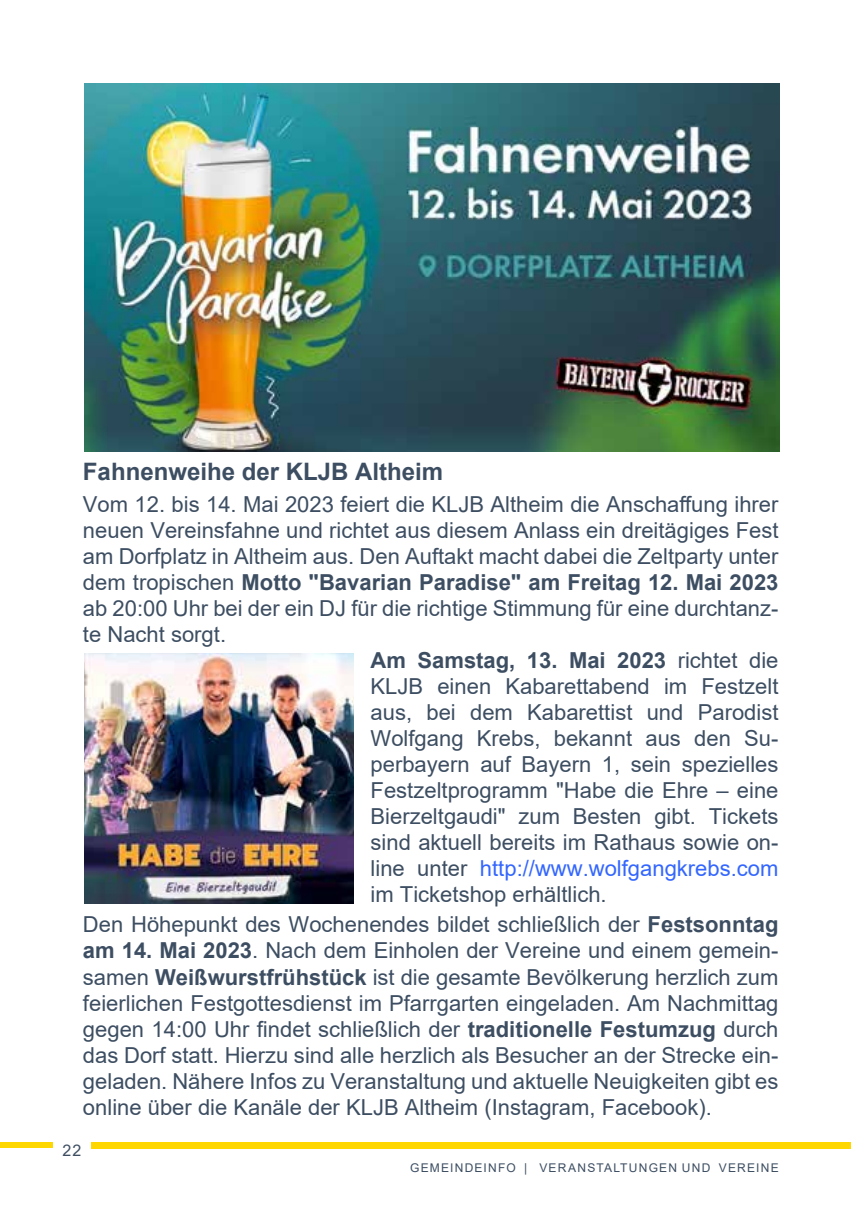
<style>
.page{position:relative;width:851px;height:1214px;background:#fff}
.page>*{position:absolute;margin:0;border:0;box-sizing:border-box;transform-origin:0 0}
.t1{font:700 24px "Arial";color:#3d4e62}
.t2{font:22px/26px "Arial";color:#3d4e62;text-align:justify}
.t3{font:700 22px "Arial";color:#3d4e62}
.t4{font:22px "Arial";color:#36f}
.t5{font:16px "Arial";color:#3d4e62}
.t6{font:12px "Arial";letter-spacing:.105em;color:#3d4e62}
.s1{font-weight:400}
.s2{color:#3d4e62}
.s3{font-weight:700}
</style>
<div class="page">
<div style="left:91px;top:1141px;width:759px;height:6px;background:#fed700"></div>
<div style="left:0;top:1141px;width:52px;height:6px;background:#fed700"></div>
<img style="left:84px;top:83px;width:695px;height:368px">
<img style="left:84px;top:653px;width:269px;height:250px">
<p class="t1" style="left:83px;top:454px;width:362px">Fahnenweihe der KLJB Altheim</p>
<p class="t2" style="left:83px;top:491px;width:697px">Vom 12. bis 14. Mai 2023 feiert die KLJB Altheim die Anschaffung ihrer</p>
<p class="t2" style="left:83px;top:517px;width:697px">neuen Vereinsfahne und richtet aus diesem Anlass ein dreitägiges Fest</p>
<p class="t2" style="left:83px;top:543px;width:697px">am Dorfplatz in Altheim aus. Den Auftakt macht dabei die Zeltparty unter</p>
<p class="t3" style="left:83px;top:567px;width:697px"><span class="s1">dem tropischen</span> Motto "Bavarian Paradise" am Freitag 12. Mai 2023</p>
<p class="t2" style="left:83px;top:595px;width:697px">ab 20:00 Uhr bei der ein DJ für die richtige Stimmung für eine durchtanz-</p>
<p class="t2" style="left:83px;top:621px;width:145px">te Nacht sorgt.</p>
<p class="t3" style="left:370px;top:645px;width:409px">Am Samstag, 13. Mai 2023 <span class="s1">richtet die</span></p>
<p class="t2" style="left:370px;top:673px;width:409px">KLJB einen Kabarettabend im Festzelt</p>
<p class="t2" style="left:370px;top:699px;width:409px">aus, bei dem Kabarettist und Parodist</p>
<p class="t2" style="left:370px;top:725px;width:409px">Wolfgang Krebs, bekannt aus den Su-</p>
<p class="t2" style="left:370px;top:751px;width:409px">perbayern auf Bayern 1, sein spezielles</p>
<p class="t2" style="left:370px;top:777px;width:409px">Festzeltprogramm "Habe die Ehre – eine</p>
<p class="t2" style="left:370px;top:803px;width:409px">Bierzeltgaudi" zum Besten gibt. Tickets</p>
<p class="t2" style="left:370px;top:829px;width:409px">sind aktuell bereits im Rathaus sowie on-</p>
<p class="t4" style="left:370px;top:853px;width:409px"><span class="s2">line unter</span> http://www.wolfgangkrebs.com</p>
<p class="t2" style="left:370px;top:881px;width:237px">im Ticketshop erhältlich.</p>
<p class="t2" style="left:83px;top:911px;width:697px">Den Höhepunkt des Wochenendes bildet schließlich der <span class="s3">Festsonntag am 14. Mai 2023</span>. Nach dem Einholen der Vereine und einem gemein&shy;samen <span class="s3">Weißwurstfrühstück</span> ist die gesamte Bevölkerung herzlich zum feierlichen Festgottesdienst im Pfarrgarten eingeladen. Am Nachmittag gegen 14:00 Uhr findet schließlich der <span class="s3">traditionelle Festumzug</span> durch das Dorf statt. Hierzu sind alle herzlich als Besucher an der Strecke ein&shy;geladen. Nähere Infos zu Veranstaltung und aktuelle Neuigkeiten gibt es online über die Kanäle der KLJB Altheim (Instagram, Facebook).</p>
<p class="t5" style="left:63px;top:1139px;width:20px">22</p>
<p class="t6" style="left:410px;top:1158px;width:370px">GEMEINDEINFO | VERANSTALTUNGEN UND VEREINE</p>
</div>
